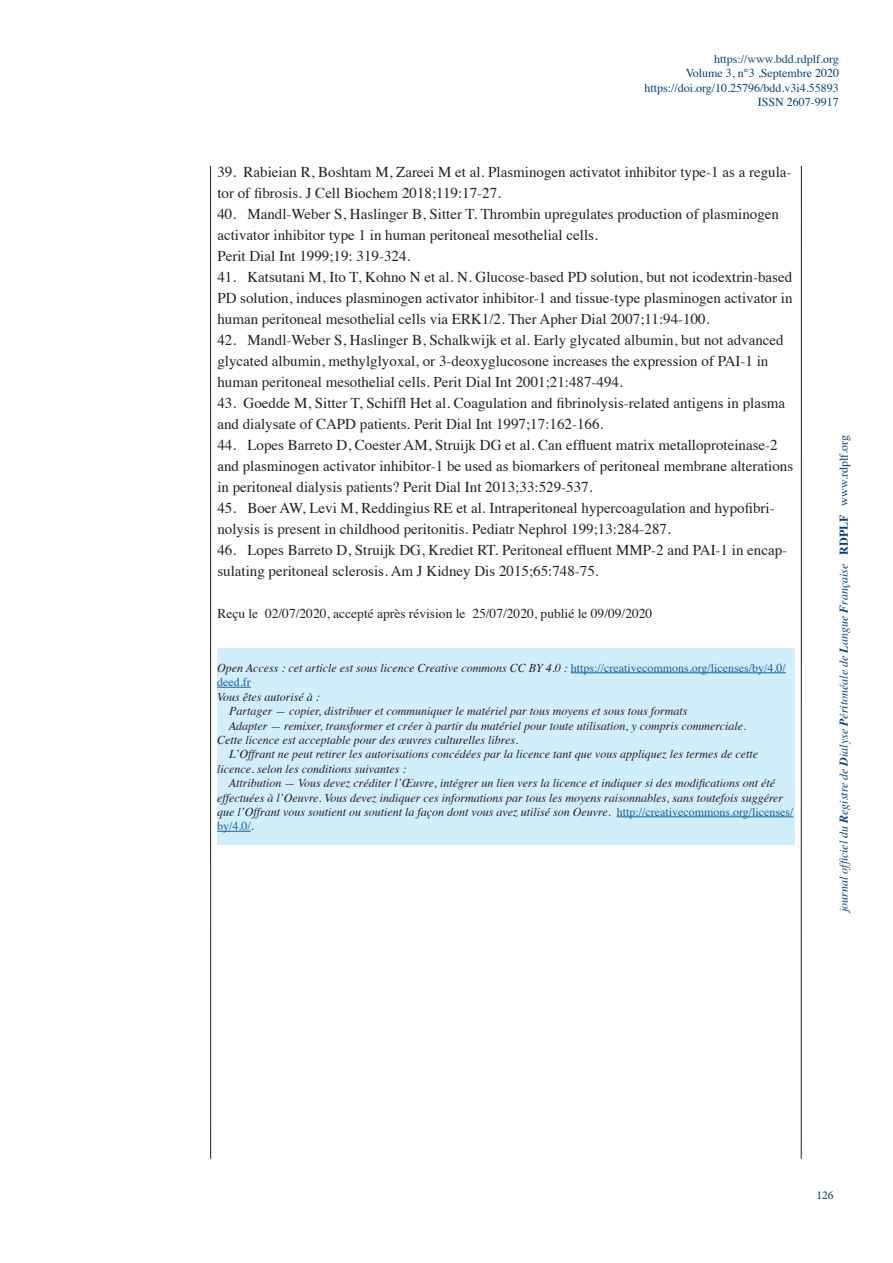
<style>
.page{position:relative;width:893px;height:1263px;background:#fff}
.page>*{position:absolute;margin:0;border:0;box-sizing:border-box;transform-origin:0 0}
.t1{font:15px/21px "Times";color:#231f20}
.t2{font:13.5px "Times";color:#231f20}
.t3{font:italic 12px/14.4px "Times";color:#231f20}
.t4{font:12px "Times";color:#004279}
.t5{font:italic 12px "Times";color:#004279}
.t6{font:12px "Minion Pro";color:#004279}
.s1{font-style:normal;color:#175d9e}
.s2{font-weight:700}
.s3{font-weight:700;font-style:normal}
.s4{font-style:normal}
</style>
<div class="page">
<hr style="left:210px;top:166px;width:1px;height:993px;background:#231f20">
<hr style="left:801px;top:166px;width:1px;height:993px;background:#231f20">
<div style="left:217px;top:648px;width:578px;height:197px;background:#d1eefb"></div>
<hr style="left:571px;top:672px;width:215px;height:1px;background:#175d9e">
<hr style="left:217px;top:687px;width:34px;height:1px;background:#175d9e">
<hr style="left:617px;top:816px;width:176px;height:1px;background:#175d9e">
<hr style="left:217px;top:831px;width:34px;height:1px;background:#175d9e">
<p class="t4" style="left:714px;top:48px;width:126px">https://www.bdd.rdplf.org</p>
<p class="t4" style="left:686px;top:62px;width:155px">Volume 3, n°3 ,Septembre 2020</p>
<p class="t4" style="left:644px;top:77px;width:196px">https://doi.org/10.25796/bdd.v3i4.55893</p>
<p class="t4" style="left:758px;top:91px;width:82px">ISSN 2607-9917</p>
<p class="t1" style="left:217px;top:160px;width:576px">39. Rabieian R, Boshtam M, Zareei M et al. Plasminogen activatot inhibitor type-1 as a regula&shy;tor of fibrosis. J Cell Biochem 2018;119:17-27.</p>
<p class="t1" style="left:217px;top:202px;width:563px">40. Mandl-Weber S, Haslinger B, Sitter T. Thrombin upregulates production of plasminogen activator inhibitor type 1 in human peritoneal mesothelial cells.</p>
<p class="t1" style="left:217px;top:244px;width:194px">Perit Dial Int 1999;19: 319-324.</p>
<p class="t1" style="left:217px;top:265px;width:577px;text-align:justify">41. Katsutani M, Ito T, Kohno N et al. N. Glucose-based PD solution, but not icodextrin-based PD solution, induces plasminogen activator inhibitor-1 and tissue-type plasminogen activator in human peritoneal mesothelial cells via ERK1/2. Ther Apher Dial 2007;11:94-100.</p>
<p class="t1" style="left:217px;top:328px;width:568px">42. Mandl-Weber S, Haslinger B, Schalkwijk et al. Early glycated albumin, but not advanced glycated albumin, methylglyoxal, or 3-deoxyglucosone increases the expression of PAI-1 in human peritoneal mesothelial cells. Perit Dial Int 2001;21:487-494.</p>
<p class="t1" style="left:217px;top:391px;width:569px">43. Goedde M, Sitter T, Schiffl Het al. Coagulation and fibrinolysis-related antigens in plasma and dialysate of CAPD patients. Perit Dial Int 1997;17:162-166.</p>
<p class="t1" style="left:217px;top:433px;width:577px">44. Lopes Barreto D, Coester AM, Struijk DG et al. Can effluent matrix metalloproteinase-2 and plasminogen activator inhibitor-1 be used as biomarkers of peritoneal membrane alterations in peritoneal dialysis patients? Perit Dial Int 2013;33:529-537.</p>
<p class="t1" style="left:217px;top:496px;width:559px">45. Boer AW, Levi M, Reddingius RE et al. Intraperitoneal hypercoagulation and hypofibri&shy;nolysis is present in childhood peritonitis. Pediatr Nephrol 199;13:284-287.</p>
<p class="t1" style="left:217px;top:538px;width:571px">46. Lopes Barreto D, Struijk DG, Krediet RT. Peritoneal effluent MMP-2 and PAI-1 in encap&shy;sulating peritoneal sclerosis. Am J Kidney Dis 2015;65:748-75.</p>
<p class="t2" style="left:217px;top:601px;width:436px">Reçu le 02/07/2020, accepté après révision le 25/07/2020, publié le 09/09/2020</p>
<p class="t3" style="left:217px;top:660px;width:570px">Open Access : cet article est sous licence Creative commons CC BY 4.0 : <span class="s1">https://creativecommons.org/licenses/by/4.0/ deed.fr</span></p>
<p class="t3" style="left:217px;top:689px;width:104px">Vous êtes autorisé à :</p>
<p class="t3" style="left:229px;top:703px;width:460px">Partager — copier, distribuer et communiquer le matériel par tous moyens et sous tous formats</p>
<p class="t3" style="left:229px;top:717px;width:519px">Adapter — remixer, transformer et créer à partir du matériel pour toute utilisation, y compris commerciale.</p>
<p class="t3" style="left:217px;top:732px;width:302px">Cette licence est acceptable pour des œuvres culturelles libres.</p>
<p class="t3" style="left:217px;top:746px;width:542px;text-indent:12px">L’Offrant ne peut retirer les autorisations concédées par la licence tant que vous appliquez les termes de cette licence. selon les conditions suivantes :</p>
<p class="t3" style="left:217px;top:775px;width:578px;text-indent:12px">Attribution — Vous devez créditer l’Œuvre, intégrer un lien vers la licence et indiquer si des modifications ont été effectuées à l’Oeuvre. Vous devez indiquer ces informations par tous les moyens raisonnables, sans toutefois suggérer que l’Offrant vous soutient ou soutient la façon dont vous avez utilisé son Oeuvre. <span class="s1">http://creativecommons.org/licenses/ by/4.0/</span>.</p>
<p class="t5" style="left:833px;top:912px;width:478px;rotate:-90deg">journal officiel du <span class="s2">R</span>egistre de <span class="s2">D</span>ialyse <span class="s2">P</span>éritonéale de <span class="s2">L</span>angue <span class="s2">F</span>rançaise <span class="s3">RDPLF</span> <span class="s4">www.rdplf.org</span></p>
<p class="t6" style="left:816px;top:1187px;width:19px">126</p>
</div>
